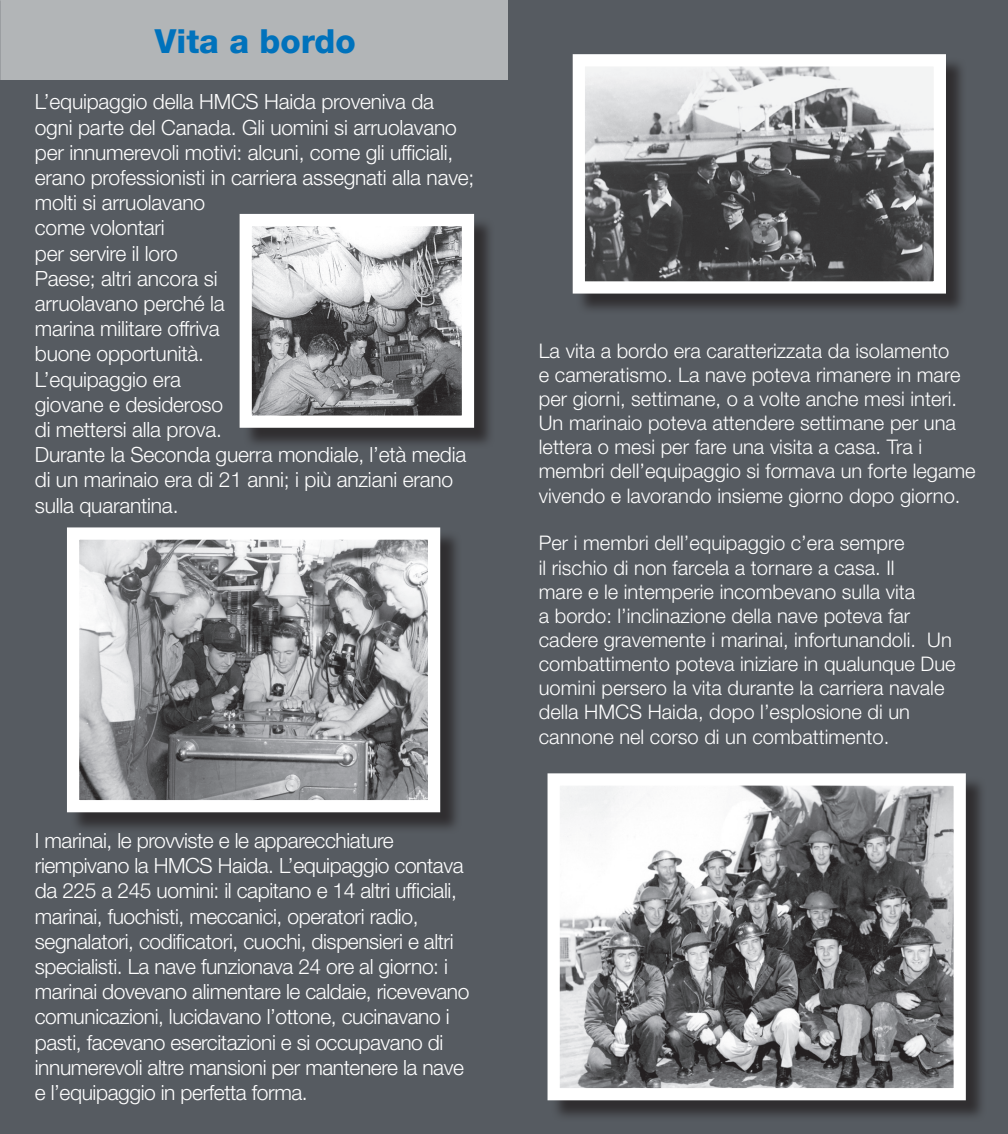
<style>
.page{position:relative;width:1008px;height:1134px;background:#565b61}
.page>*{position:absolute;margin:0;border:0;box-sizing:border-box;transform-origin:0 0}
.t1{font:800 33.25px "Helvetica Neue LT Std";color:#0072bc}
.t2{font:300 21px/25.2px "Helvetica Neue LT Std";letter-spacing:-.02em;color:#fff}
.t3{font:300 20.12px/24.2px "Helvetica Neue LT Std";color:#fff}
</style>
<div class="page">
<div style="left:0;top:0;width:507px;height:80px;background:#b2b5b7"></div>
<div style="left:575px;top:57px;width:393px;height:258px;background:#231f20;opacity:.75"></div>
<img style="left:586px;top:67px;width:347px;height:214px">
<div style="left:573px;top:54px;width:373px;height:240px;border:12px solid #fff"></div>
<div style="left:550px;top:776px;width:437px;height:346px;background:#231f20;opacity:.75"></div>
<img style="left:561px;top:786px;width:392px;height:301px">
<div style="left:548px;top:773px;width:418px;height:327px;border:12px solid #fff"></div>
<div style="left:242px;top:217px;width:254px;height:233px;background:#231f20;opacity:.75"></div>
<img style="left:253px;top:227px;width:208px;height:188px">
<div style="left:240px;top:214px;width:234px;height:214px;border:12px solid #fff"></div>
<div style="left:70px;top:530px;width:392px;height:304px;background:#231f20;opacity:.75"></div>
<img style="left:80px;top:540px;width:347px;height:259px">
<div style="left:67px;top:527px;width:373px;height:285px;border:12px solid #fff"></div>
<h1 class="t1" style="left:155px;top:21px;width:202px">Vita a bordo</h1>
<p class="t2" style="left:35px;top:89px;width:441px">L’equipaggio della HMCS Haida proveniva da ogni parte del Canada. Gli uomini si arruolavano per innumerevoli motivi: alcuni, come gli ufficiali, erano professionisti in carriera assegnati alla nave; molti si arruolavano<br>come volontari<br>per servire il loro<br>Paese; altri ancora si<br>arruolavano perché la<br>marina militare offriva<br>buone opportunità.<br>L’equipaggio era<br>giovane e desideroso<br>di mettersi alla prova.<br>Durante la Seconda guerra mondiale, l’età media di un marinaio era di 21 anni; i più anziani erano sulla quarantina.</p>
<p class="t2" style="left:35px;top:828px;width:436px">I marinai, le provviste e le apparecchiature riempivano la HMCS Haida. L’equipaggio contava da 225 a 245 uomini: il capitano e 14 altri ufficiali, marinai, fuochisti, meccanici, operatori radio, segnalatori, codificatori, cuochi, dispensieri e altri specialisti. La nave funzionava 24 ore al giorno: i marinai dovevano alimentare le caldaie, ricevevano comunicazioni, lucidavano l’ottone, cucinavano i pasti, facevano esercitazioni e si occupavano di innumerevoli altre mansioni per mantenere la nave e l’equipaggio in perfetta forma.</p>
<p class="t3" style="left:539px;top:338px;width:438px">La vita a bordo era caratterizzata da isolamento<br>e cameratismo. La nave poteva rimanere in mare per giorni, settimane, o a volte anche mesi interi.<br>Un marinaio poteva attendere settimane per una lettera o mesi per fare una visita a casa. Tra i membri dell’equipaggio si formava un forte legame vivendo e lavorando insieme giorno dopo giorno.</p>
<p class="t3" style="left:539px;top:531px;width:418px">Per i membri dell’equipaggio c’era sempre<br>il rischio di non farcela a tornare a casa. Il<br>mare e le intemperie incombevano sulla vita<br>a bordo: l’inclinazione della nave poteva far cadere gravemente i marinai, infortunandoli. Un combattimento poteva iniziare in qualunque Due uomini persero la vita durante la carriera navale della HMCS Haida, dopo l’esplosione di un cannone nel corso di un combattimento.</p>
</div>
